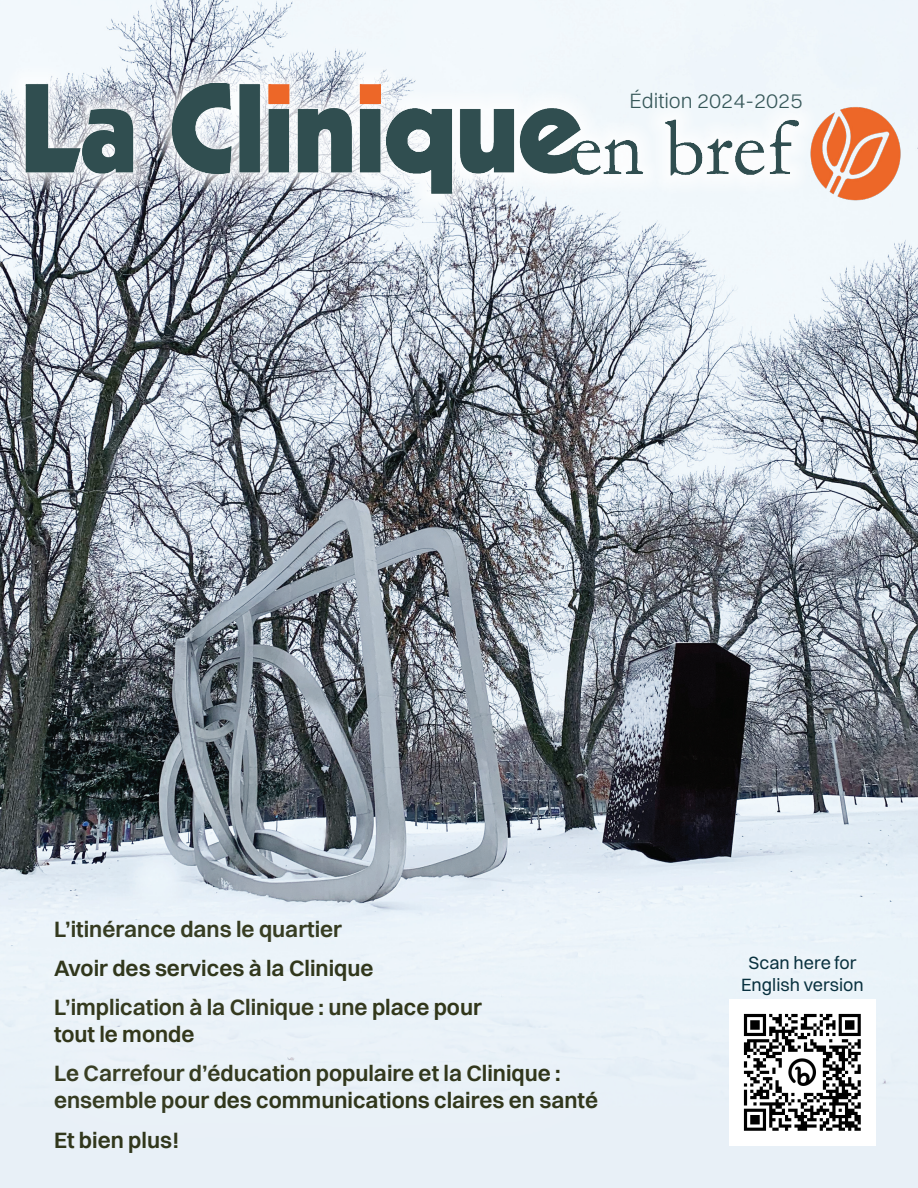
<style>
.page{position:relative;width:918px;height:1188px;background:#fff}
.page>*{position:absolute;margin:0;border:0;box-sizing:border-box;transform-origin:0 0}
.t1{font:600 22.5px/27px "Switzer";color:#31371c}
.t2{font:600 22.5px/27px "Switzer";color:#31361a}
.t3{font:300 21px "Switzer";color:#365759}
.t4{font:18px "Switzer";color:#09313f}
</style>
<div class="page">
<div style="left:0;top:878px;width:918px;height:310px;background:#e8f0f7"></div>
<img style="left:0;top:0;width:918px;height:1107px">
<div style="left:5px;top:64px;width:813px;height:149px;background:#fff;opacity:.75"></div>
<img style="left:19px;top:84px;width:797px;height:117px">
<img style="left:801px;top:98px;width:109px;height:111px">
<img style="left:730px;top:1000px;width:145px;height:145px">
<div style="left:733px;top:947px;width:139px;height:58px;background:#fff;opacity:.75"></div>
<div style="left:0;top:844px;width:408px;height:174px;background:#fff;opacity:.75"></div>
<div style="left:0;top:987px;width:667px;height:201px;background:#e8f0f7"></div>
<div style="left:0;top:921px;width:547px;height:200px;background:#eaf2f8"></div>
<div style="left:0;top:883px;width:442px;height:173px;background:#eaf3f9"></div>
<p class="t3" style="left:630px;top:88px;width:174px">Édition 2024-2025</p>
<p class="t1" style="left:54px;top:916px;width:290px">L’itinérance dans le quartier</p>
<p class="t1" style="left:54px;top:955px;width:321px">Avoir des services à la Clinique</p>
<p class="t2" style="left:54px;top:993px;width:429px">L’implication à la Clinique : une place pour tout le monde</p>
<p class="t1" style="left:54px;top:1059px;width:546px">Le Carrefour d’éducation populaire et la Clinique : ensemble pour des communications claires en santé</p>
<p class="t1" style="left:54px;top:1126px;width:127px">Et bien plus!</p>
<p class="t4" style="left:749px;top:952px;width:109px">Scan here for</p>
<p class="t4" style="left:741px;top:974px;width:124px">English version</p>
</div>
